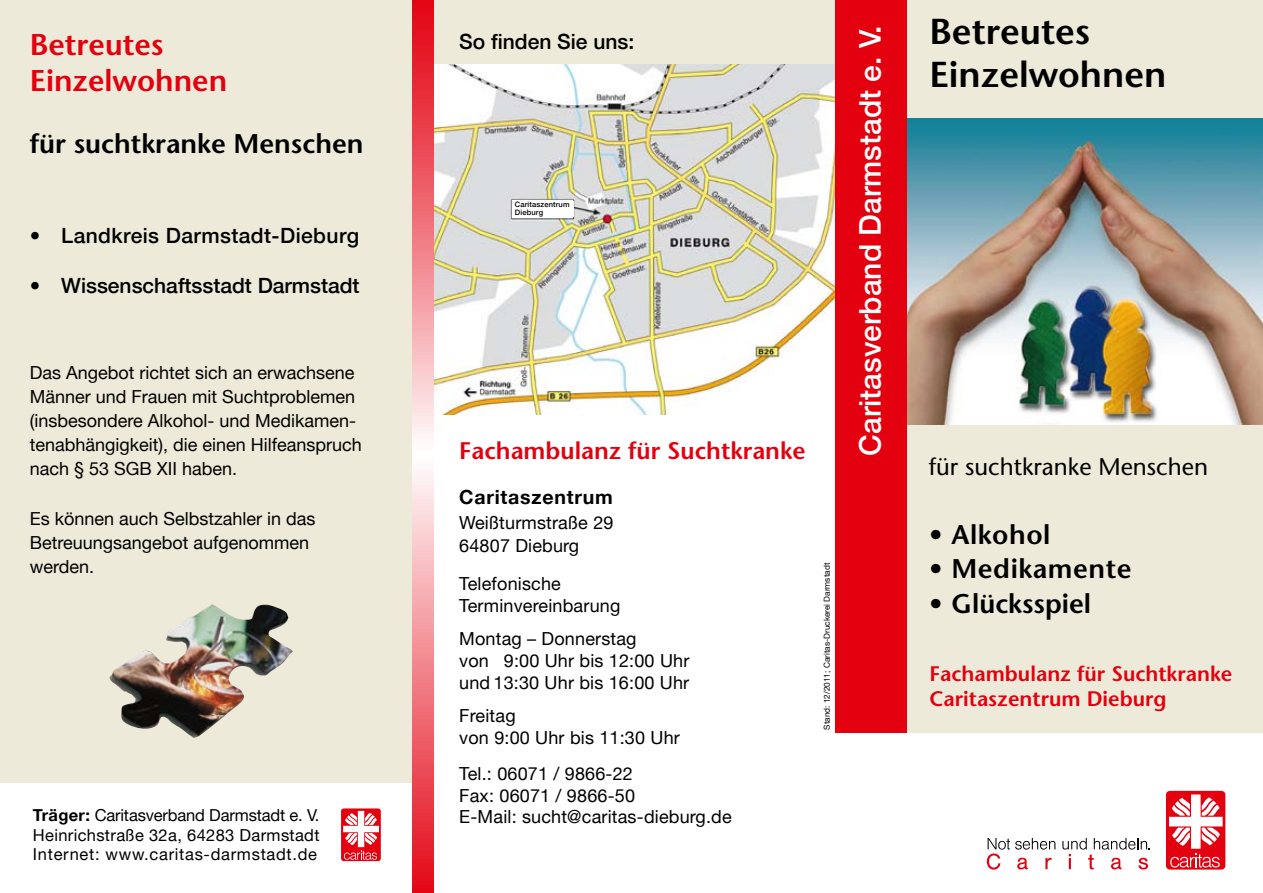
<style>
.page{position:relative;width:1263px;height:893px;background:#fff}
.page>*{position:absolute;margin:0;border:0;box-sizing:border-box;transform-origin:0 0}
.t1{font:600 36px/43.2px "Stone Sans Std";color:#000}
.t2{font:500 30px "Helvetica Neue";color:#fff}
.t3{font:600 30px/36px "Stone Sans Std";color:#e3000f}
.t4{font:600 27px "Stone Sans Std";color:#000}
.t5{font:600 27px "Stone Sans Std";letter-spacing:.02em;color:#000}
.t6{font:600 24px "Stone Sans Std";color:#e3000f}
.t7{font:500 24px "Stone Sans Std";color:#000}
.t8{font:600 21px/25.2px "Stone Sans Std";color:#e3000f}
.t9{font:500 21px "Helvetica Neue";color:#000}
.t10{font:500 21px "Helvetica Neue";letter-spacing:.02em;color:#000}
.t11{font:700 19.5px "Helvetica Neue";letter-spacing:.04em;color:#000}
.t12{font:18px/24px "Helvetica Neue";color:#000}
.t13{font:16.5px/19.5px "Helvetica Neue";letter-spacing:.04em;color:#000;text-align:justify}
.t14{font:8.25px "Helvetica Neue";color:#000}
.t15{font:500 7.5px/7.5px "Helvetica Neue";letter-spacing:.02em;color:#000}
.s1{font-weight:700}
</style>
<div class="page">
<div style="left:412px;top:0;width:426px;height:102px;background:#edead9"></div>
<div style="left:0;top:0;width:412px;height:782px;background:#edead9"></div>
<img style="left:434px;top:65px;width:401px;height:350px">
<div style="left:512px;top:200px;width:61px;height:18px;background:#fff"></div>
<div style="left:838px;top:0;width:425px;height:732px;background:#edead9"></div>
<img style="left:906px;top:118px;width:357px;height:306px">
<div style="left:835px;top:0;width:71px;height:732px;background:#e3000f"></div>
<svg style="left:987px;top:838px;width:68px;height:32px"></svg>
<svg style="left:1062px;top:838px;width:88px;height:31px"></svg>
<div style="left:1166px;top:791px;width:59px;height:79px;background:#e3000f;border-radius:4px"></div>
<svg style="left:1169px;top:794px;width:53px;height:73px"></svg>
<svg style="left:412px;top:0;width:22px;height:893px;background:#f07d85"></svg>
<img style="left:109px;top:604px;width:184px;height:134px">
<div style="left:341px;top:808px;width:40px;height:53px;background:#e3000f;border-radius:3px"></div>
<svg style="left:343px;top:811px;width:36px;height:49px"></svg>
<h2 class="t3" style="left:30px;top:27px;width:199px">Betreutes<br>Einzelwohnen</h2>
<h3 class="t4" style="left:30px;top:127px;width:335px">für suchtkranke Menschen</h3>
<p class="t10" style="left:30px;top:223px;width:331px">• Landkreis Darmstadt-Dieburg</p>
<p class="t9" style="left:30px;top:273px;width:331px">• Wissenschaftsstadt Darmstadt</p>
<p class="t12" style="left:30px;top:361px;width:334px">Das Angebot richtet sich an erwachsene Männer und Frauen mit Suchtproblemen (insbesondere Alkohol- und Medikamen&shy;tenabhängigkeit), die einen Hilfeanspruch nach § 53 SGB XII haben.</p>
<p class="t12" style="left:30px;top:507px;width:287px">Es können auch Selbstzahler in das<br>Betreuungsangebot aufgenommen werden.</p>
<p class="t13" style="left:33px;top:805px;width:288px"><span class="s1">Träger:</span> Caritasverband Darmstadt e. V.<br>Heinrichstraße 32a, 64283 Darmstadt Internet: www.caritas-darmstadt.de</p>
<p class="t9" style="left:459px;top:29px;width:177px">So finden Sie uns:</p>
<p class="t15" style="left:515px;top:201px;width:56px">Caritaszentrum<br>Dieburg</p>
<h3 class="t6" style="left:459px;top:436px;width:348px">Fachambulanz für Suchtkranke</h3>
<p class="t11" style="left:459px;top:484px;width:155px">Caritaszentrum</p>
<p class="t12" style="left:459px;top:511px;width:156px;line-height:23.4px">Weißturmstraße 29<br>64807 Dieburg</p>
<p class="t12" style="left:459px;top:572px;width:163px;line-height:21.6px">Telefonische<br>Terminvereinbarung</p>
<p class="t12" style="left:459px;top:627px;width:232px;line-height:22px">Montag – Donnerstag<br>von 9:00 Uhr bis 12:00 Uhr und 13:30 Uhr bis 16:00 Uhr</p>
<p class="t12" style="left:459px;top:704px;width:222px;line-height:22.5px">Freitag<br>von 9:00 Uhr bis 11:30 Uhr</p>
<p class="t12" style="left:459px;top:763px;width:274px;line-height:21.6px">Tel.: 06071 / 9866-22<br>Fax: 06071 / 9866-50<br>E-Mail: sucht@caritas-dieburg.de</p>
<p class="t14" style="left:822px;top:730px;width:168px;rotate:-90deg">Stand: 12/2011; Caritas-Druckerei Darmstadt</p>
<h2 class="t2" style="left:852px;top:456px;width:432px;rotate:-90deg">Caritasverband Darmstadt e. V.</h2>
<h1 class="t1" style="left:929px;top:10px;width:238px">Betreutes<br>Einzelwohnen</h1>
<h3 class="t7" style="left:929px;top:453px;width:280px">für suchtkranke Menschen</h3>
<h3 class="t5" style="left:929px;top:518px;width:123px">• Alkohol</h3>
<h3 class="t5" style="left:929px;top:553px;width:204px">• Medikamente</h3>
<h3 class="t4" style="left:929px;top:587px;width:164px">• Glücksspiel</h3>
<p class="t8" style="left:929px;top:661px;width:304px">Fachambulanz für Suchtkranke<br>Caritaszentrum Dieburg</p>
</div>
